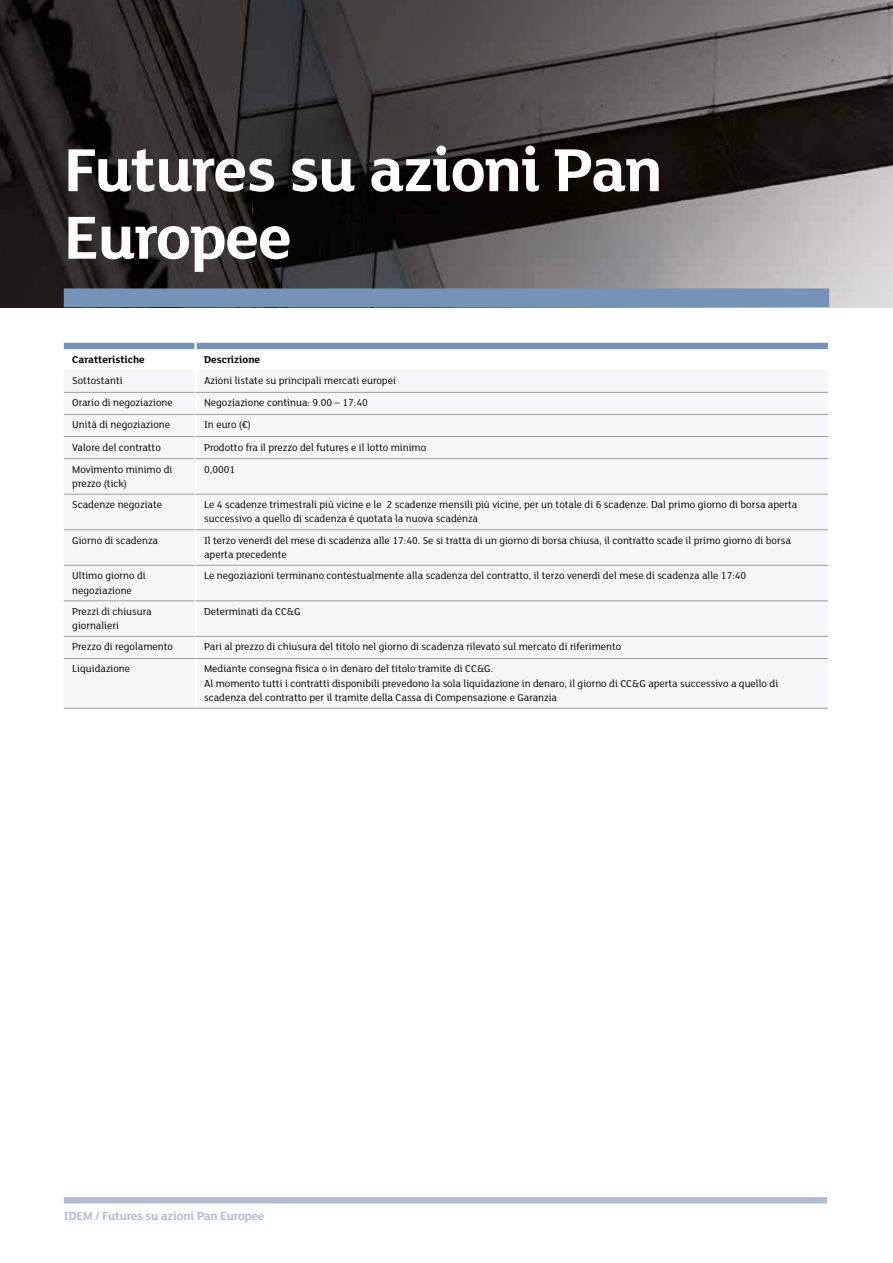
<style>
.page{position:relative;width:893px;height:1263px;background:#fff}
.page>*{position:absolute;margin:0;border:0;box-sizing:border-box;transform-origin:0 0}
.t1{font:700 66px/67.5px "FS Lola";letter-spacing:-.02em;color:#fff}
.t2{font:700 12.75px "FS Lola";letter-spacing:-.02em;color:#afbcd4}
.t3{font:10.8px/14.2px "FS Lola";color:#000}
.t4{font:700 10.8px "FS Lola";color:#000}
</style>
<div class="page">
<img style="left:0;top:0;width:893px;height:307px">
<div style="left:64px;top:288px;width:765px;height:19px;background:#7592b7"></div>
<div style="left:64px;top:1197px;width:763px;height:6px;background:#afbcd4"></div>
<div style="left:64px;top:391px;width:764px;height:317px;background:#f5f6fa"></div>
<div style="left:64px;top:343px;width:764px;height:6px;background:#7592b7"></div>
<hr style="left:64px;top:392px;width:132px;height:1px;background:#9d9d9c">
<hr style="left:64px;top:414px;width:132px;height:1px;background:#9d9d9c">
<hr style="left:64px;top:436px;width:132px;height:1px;background:#9d9d9c">
<hr style="left:64px;top:458px;width:132px;height:1px;background:#9d9d9c">
<hr style="left:64px;top:494px;width:132px;height:1px;background:#9d9d9c">
<hr style="left:64px;top:529px;width:132px;height:1px;background:#9d9d9c">
<hr style="left:64px;top:565px;width:132px;height:1px;background:#9d9d9c">
<hr style="left:64px;top:601px;width:132px;height:1px;background:#9d9d9c">
<hr style="left:64px;top:636px;width:132px;height:1px;background:#9d9d9c">
<hr style="left:194px;top:370px;width:3px;height:22px;background:#fff">
<hr style="left:194px;top:392px;width:3px;height:22px;background:#fff">
<hr style="left:194px;top:415px;width:3px;height:21px;background:#fff">
<hr style="left:194px;top:437px;width:3px;height:21px;background:#fff">
<hr style="left:194px;top:459px;width:3px;height:35px;background:#fff">
<hr style="left:194px;top:494px;width:3px;height:36px;background:#fff">
<hr style="left:194px;top:530px;width:3px;height:35px;background:#fff">
<hr style="left:194px;top:565px;width:3px;height:36px;background:#fff">
<hr style="left:194px;top:601px;width:3px;height:35px;background:#fff">
<hr style="left:194px;top:636px;width:3px;height:22px;background:#fff">
<hr style="left:194px;top:659px;width:3px;height:49px;background:#fff">
<hr style="left:196px;top:392px;width:632px;height:1px;background:#9d9d9c">
<hr style="left:196px;top:414px;width:632px;height:1px;background:#9d9d9c">
<hr style="left:196px;top:436px;width:632px;height:1px;background:#9d9d9c">
<hr style="left:196px;top:458px;width:632px;height:1px;background:#9d9d9c">
<hr style="left:196px;top:494px;width:632px;height:1px;background:#9d9d9c">
<hr style="left:196px;top:529px;width:632px;height:1px;background:#9d9d9c">
<hr style="left:196px;top:565px;width:632px;height:1px;background:#9d9d9c">
<hr style="left:196px;top:601px;width:632px;height:1px;background:#9d9d9c">
<hr style="left:196px;top:636px;width:632px;height:1px;background:#9d9d9c">
<hr style="left:196px;top:658px;width:632px;height:1px;background:#9d9d9c">
<hr style="left:196px;top:708px;width:632px;height:1px;background:#9d9d9c">
<hr style="left:64px;top:658px;width:132px;height:1px;background:#9d9d9c">
<hr style="left:64px;top:708px;width:132px;height:1px;background:#9d9d9c">
<h1 class="t1" style="left:64px;top:133px;width:600px">Futures su azioni Pan<br>Europee</h1>
<p class="t4" style="left:72px;top:352px;width:74px">Caratteristiche</p>
<p class="t4" style="left:204px;top:352px;width:58px">Descrizione</p>
<p class="t3" style="left:72px;top:373px;width:52px">Sottostanti</p>
<p class="t3" style="left:204px;top:373px;width:193px">Azioni listate su principali mercati europei</p>
<p class="t3" style="left:72px;top:395px;width:102px">Orario di negoziazione</p>
<p class="t3" style="left:204px;top:395px;width:165px">Negoziazione continua: 9.00 – 17.40</p>
<p class="t3" style="left:72px;top:417px;width:99px">Unità di negoziazione</p>
<p class="t3" style="left:204px;top:417px;width:48px">In euro (€)</p>
<p class="t3" style="left:72px;top:439px;width:90px">Valore del contratto</p>
<p class="t3" style="left:204px;top:439px;width:224px">Prodotto fra il prezzo del futures e il lotto minimo</p>
<p class="t3" style="left:72px;top:462px;width:102px">Movimento minimo di prezzo (tick)</p>
<p class="t3" style="left:204px;top:462px;width:33px">0,0001</p>
<p class="t3" style="left:72px;top:497px;width:91px">Scadenze negoziate</p>
<p class="t3" style="left:204px;top:497px;width:595px">Le 4 scadenze trimestrali più vicine e le 2 scadenze mensili più vicine, per un totale di 6 scadenze. Dal primo giorno di borsa aperta successivo a quello di scadenza è quotata la nuova scadenza</p>
<p class="t3" style="left:72px;top:533px;width:87px">Giorno di scadenza</p>
<p class="t3" style="left:204px;top:533px;width:588px">Il terzo venerdì del mese di scadenza alle 17:40. Se si tratta di un giorno di borsa chiusa, il contratto scade il primo giorno di borsa aperta precedente</p>
<p class="t3" style="left:72px;top:568px;width:75px">Ultimo giorno di negoziazione</p>
<p class="t3" style="left:204px;top:568px;width:544px">Le negoziazioni terminano contestualmente alla scadenza del contratto, il terzo venerdì del mese di scadenza alle 17:40</p>
<p class="t3" style="left:72px;top:604px;width:81px">Prezzi di chiusura giornalieri</p>
<p class="t3" style="left:204px;top:604px;width:98px">Determinati da CC&amp;G</p>
<p class="t3" style="left:72px;top:639px;width:102px">Prezzo di regolamento</p>
<p class="t3" style="left:204px;top:639px;width:419px">Pari al prezzo di chiusura del titolo nel giorno di scadenza rilevato sul mercato di riferimento</p>
<p class="t3" style="left:72px;top:661px;width:59px">Liquidazione</p>
<p class="t3" style="left:204px;top:661px;width:576px">Mediante consegna fisica o in denaro del titolo tramite di CC&amp;G.<br>Al momento tutti i contratti disponibili prevedono la sola liquidazione in denaro, il giorno di CC&amp;G aperta successivo a quello di scadenza del contratto per il tramite della Cassa di Compensazione e Garanzia</p>
<p class="t2" style="left:64px;top:1207px;width:202px">IDEM / Futures su azioni Pan Europee</p>
</div>
